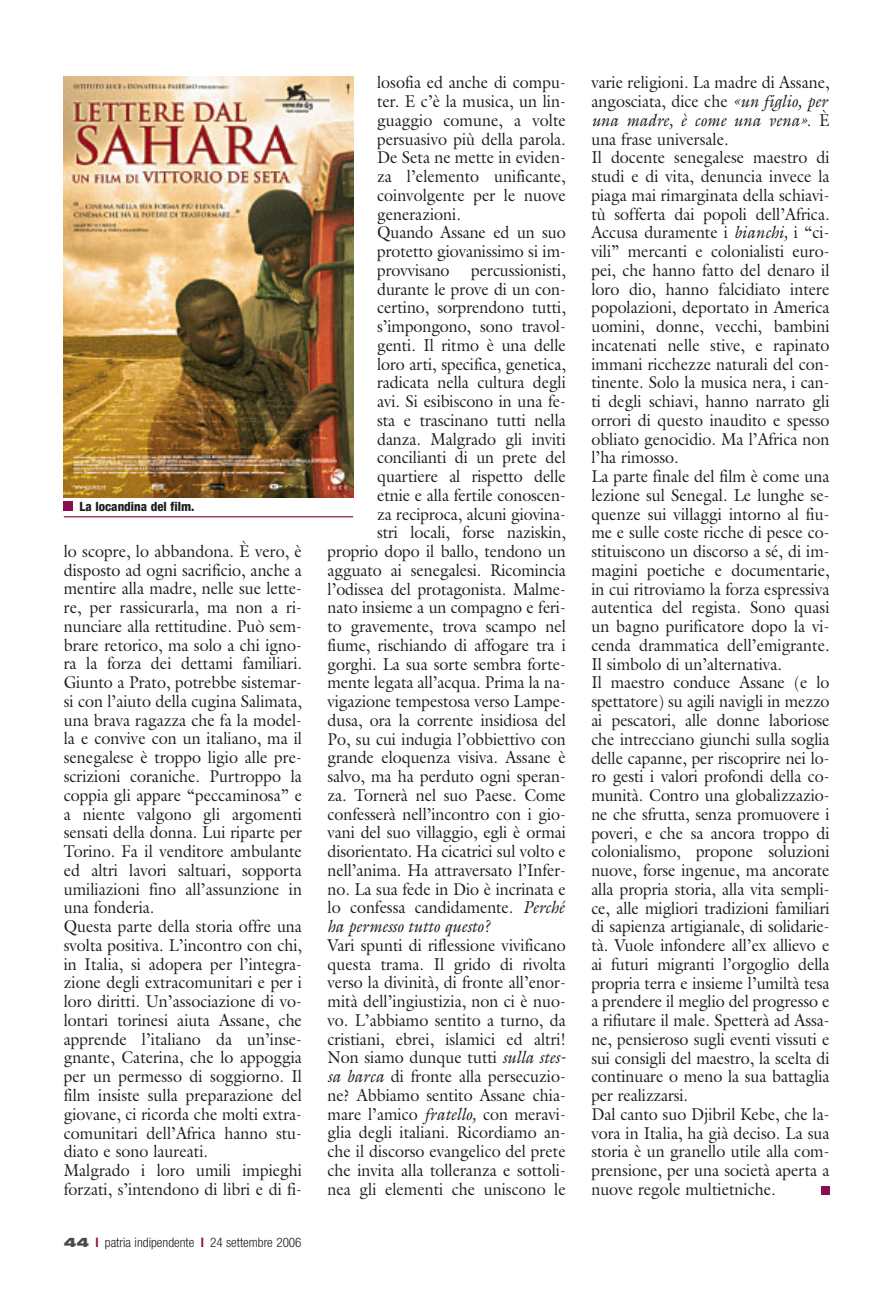
<style>
.page{position:relative;width:893px;height:1296px;background:#fff}
.page>*{position:absolute;margin:0;border:0;box-sizing:border-box;transform-origin:0 0}
.t1{font:17.25px/18.8px "Galliard";color:#1c1f20;scale:.93 1}
.t2{font:italic 17.25px "Galliard";letter-spacing:-.005em;color:#1c1f20;scale:.93 1}
.t3{font:300 condensed 13.2px "Helvetica Neue";color:#1c1f20}
.t4{font:800 condensed 12.75px "Helvetica Neue";color:#1c1f20}
.s1{font-weight:900;font-stretch:expanded;color:#47494a}
.s2{font-weight:700;color:#880f50}
.s3{font-style:italic}
</style>
<div class="page">
<div style="left:821px;top:1186px;width:8px;height:9px;background:#880f50"></div>
<img style="left:64px;top:77px;width:289px;height:420px">
<hr style="left:64px;top:516px;width:289px;height:1px;background:#880f50">
<div style="left:64px;top:502px;width:9px;height:9px;background:#880f50"></div>
<p class="t4" style="left:80px;top:502px;width:116px">La locandina del film.</p>
<p class="t1" style="left:64px;top:543px;width:258px">lo scopre, lo abbandona. È vero, è disposto ad ogni sacrificio, anche a mentire alla madre, nelle sue lette&shy;re, per rassicurarla, ma non a ri&shy;nunciare alla rettitudine. Può sem&shy;brare retorico, ma solo a chi igno&shy;ra la forza dei dettami familiari.<br>Giunto a Prato, potrebbe sistemar&shy;si con l’aiuto della cugina Salimata, una brava ragazza che fa la model&shy;la e convive con un italiano, ma il senegalese è troppo ligio alle pre&shy;scrizioni coraniche. Purtroppo la coppia gli appare “peccaminosa” e a niente valgono gli argomenti sensati della donna. Lui riparte per Torino. Fa il venditore ambulante ed altri lavori saltuari, sopporta umiliazioni fino all’assunzione in una fonderia.<br>Questa parte della storia offre una svolta positiva. L’incontro con chi, in Italia, si adopera per l’integra&shy;zione degli extracomunitari e per i loro diritti. Un’associazione di vo&shy;lontari torinesi aiuta Assane, che apprende l’italiano da un’inse&shy;gnante, Caterina, che lo appoggia per un permesso di soggiorno. Il film insiste sulla preparazione del giovane, ci ricorda che molti extra&shy;comunitari dell’Africa hanno stu&shy;diato e sono laureati.<br>Malgrado i loro umili impieghi forzati, s’intendono di libri e di fi-</p>
<p class="t3" style="left:64px;top:1238px;width:239px"><span class="s1">44</span> <span class="s2">l</span> patria indipendente <span class="s2">l</span> 24 settembre 2006</p>
<p class="t1" style="left:377px;top:75px;width:204px">losofia ed anche di compu&shy;ter. E c’è la musica, un lin&shy;guaggio comune, a volte persuasivo più della parola.<br>De Seta ne mette in eviden&shy;za l’elemento unificante, coinvolgente per le nuove generazioni.<br>Quando Assane ed un suo protetto giovanissimo si im&shy;provvisano</p>
<p class="t1" style="left:471px;top:262px;width:103px">percussionisti,</p>
<p class="t1" style="left:377px;top:281px;width:204px">durante le prove di un con-</p>
<p class="t1" style="left:377px;top:300px;width:204px">certino, sorprendono tutti,</p>
<p class="t1" style="left:377px;top:319px;width:204px">s’impongono, sono travol-</p>
<p class="t1" style="left:377px;top:337px;width:204px">genti. Il ritmo è una delle</p>
<p class="t1" style="left:377px;top:356px;width:204px">loro arti, specifica, genetica,</p>
<p class="t1" style="left:377px;top:375px;width:204px">radicata nella cultura degli</p>
<p class="t1" style="left:377px;top:394px;width:204px">avi. Si esibiscono in una fe-</p>
<p class="t1" style="left:377px;top:412px;width:204px">sta e trascinano tutti nella</p>
<p class="t1" style="left:377px;top:431px;width:204px">danza. Malgrado gli inviti</p>
<p class="t1" style="left:377px;top:450px;width:204px">concilianti di un prete del</p>
<p class="t1" style="left:377px;top:469px;width:204px">quartiere al rispetto delle</p>
<p class="t1" style="left:377px;top:487px;width:204px">etnie e alla fertile conoscen-</p>
<p class="t1" style="left:377px;top:506px;width:204px">za reciproca, alcuni giovina-</p>
<p class="t1" style="left:377px;top:525px;width:204px">stri locali, forse naziskin,</p>
<p class="t1" style="left:327px;top:544px;width:258px">proprio dopo il ballo, tendono un</p>
<p class="t1" style="left:327px;top:562px;width:258px">agguato ai senegalesi. Ricomincia</p>
<p class="t1" style="left:327px;top:581px;width:258px">l’odissea del protagonista. Malme-</p>
<p class="t1" style="left:327px;top:600px;width:258px">nato insieme a un compagno e feri-</p>
<p class="t1" style="left:327px;top:619px;width:258px">to gravemente, trova scampo nel</p>
<p class="t1" style="left:327px;top:637px;width:258px">fiume, rischiando di affogare tra i</p>
<p class="t1" style="left:327px;top:656px;width:258px">gorghi. La sua sorte sembra forte-</p>
<p class="t1" style="left:327px;top:675px;width:258px">mente legata all’acqua. Prima la na-</p>
<p class="t1" style="left:327px;top:694px;width:258px">vigazione tempestosa verso Lampe-</p>
<p class="t1" style="left:327px;top:712px;width:258px">dusa, ora la corrente insidiosa del</p>
<p class="t1" style="left:327px;top:731px;width:258px">Po, su cui indugia l’obbiettivo con</p>
<p class="t1" style="left:327px;top:750px;width:258px">grande eloquenza visiva. Assane è</p>
<p class="t1" style="left:327px;top:769px;width:258px">salvo, ma ha perduto ogni speran-</p>
<p class="t1" style="left:327px;top:787px;width:258px">za. Tornerà nel suo Paese. Come</p>
<p class="t1" style="left:327px;top:806px;width:258px">confesserà nell’incontro con i gio-</p>
<p class="t1" style="left:327px;top:825px;width:258px">vani del suo villaggio, egli è ormai</p>
<p class="t1" style="left:327px;top:844px;width:258px">disorientato. Ha cicatrici sul volto e</p>
<p class="t1" style="left:327px;top:862px;width:258px">nell’anima. Ha attraversato l’Infer-</p>
<p class="t1" style="left:327px;top:881px;width:258px">no. La sua fede in Dio è incrinata e</p>
<p class="t1" style="left:327px;top:900px;width:256px">lo confessa candidamente. <span class="s3">Perché</span></p>
<p class="t2" style="left:327px;top:920px;width:176px">ha permesso tutto questo?</p>
<p class="t1" style="left:327px;top:937px;width:258px;text-align:justify">Vari spunti di riflessione vivificano questa trama. Il grido di rivolta verso la divinità, di fronte all’enor&shy;mità dell’ingiustizia, non ci è nuo&shy;vo. L’abbiamo sentito a turno, da cristiani, ebrei, islamici ed altri!<br>Non siamo dunque tutti <span class="s3">sulla stes&shy;sa barca</span> di fronte alla persecuzio&shy;ne? Abbiamo sentito Assane chia&shy;mare l’amico <span class="s3">fratello,</span> con meravi&shy;glia degli italiani. Ricordiamo an&shy;che il discorso evangelico del prete che invita alla tolleranza e sottoli&shy;nea gli elementi che uniscono le</p>
<p class="t1" style="left:591px;top:75px;width:258px">varie religioni. La madre di Assane, angosciata, dice che <span class="s3">«un figlio, per una madre, è come una vena».</span> È una frase universale.<br>Il docente senegalese maestro di studi e di vita, denuncia invece la piaga mai rimarginata della schiavi&shy;tù sofferta dai popoli dell’Africa.<br>Accusa duramente i <span class="s3">bianchi,</span> i “ci&shy;vili” mercanti e colonialisti euro&shy;pei, che hanno fatto del denaro il loro dio, hanno falcidiato intere popolazioni, deportato in America uomini, donne, vecchi, bambini incatenati nelle stive, e rapinato immani ricchezze naturali del con&shy;tinente. Solo la musica nera, i can&shy;ti degli schiavi, hanno narrato gli orrori di questo inaudito e spesso obliato genocidio. Ma l’Africa non l’ha rimosso.<br>La parte finale del film è come una lezione sul Senegal. Le lunghe se&shy;quenze sui villaggi intorno al fiu&shy;me e sulle coste ricche di pesce co&shy;stituiscono un discorso a sé, di im&shy;magini poetiche e documentarie, in cui ritroviamo la forza espressiva autentica del regista. Sono quasi un bagno purificatore dopo la vi&shy;cenda drammatica dell’emigrante.<br>Il simbolo di un’alternativa.<br>Il maestro conduce Assane (e lo spettatore) su agili navigli in mezzo ai pescatori, alle donne laboriose che intrecciano giunchi sulla soglia delle capanne, per riscoprire nei lo&shy;ro gesti i valori profondi della co&shy;munità. Contro una globalizzazio&shy;ne che sfrutta, senza promuovere i poveri, e che sa ancora troppo di colonialismo, propone soluzioni nuove, forse ingenue, ma ancorate alla propria storia, alla vita sempli&shy;ce, alle migliori tradizioni familiari di sapienza artigianale, di solidarie&shy;tà. Vuole infondere all’ex allievo e ai futuri migranti l’orgoglio della propria terra e insieme l’umiltà tesa a prendere il meglio del progresso e a rifiutare il male. Spetterà ad Assa&shy;ne, pensieroso sugli eventi vissuti e sui consigli del maestro, la scelta di continuare o meno la sua battaglia per realizzarsi.<br>Dal canto suo Djibril Kebe, che la&shy;vora in Italia, ha già deciso. La sua storia è un granello utile alla com&shy;prensione, per una società aperta a nuove regole multietniche.</p>
</div>
